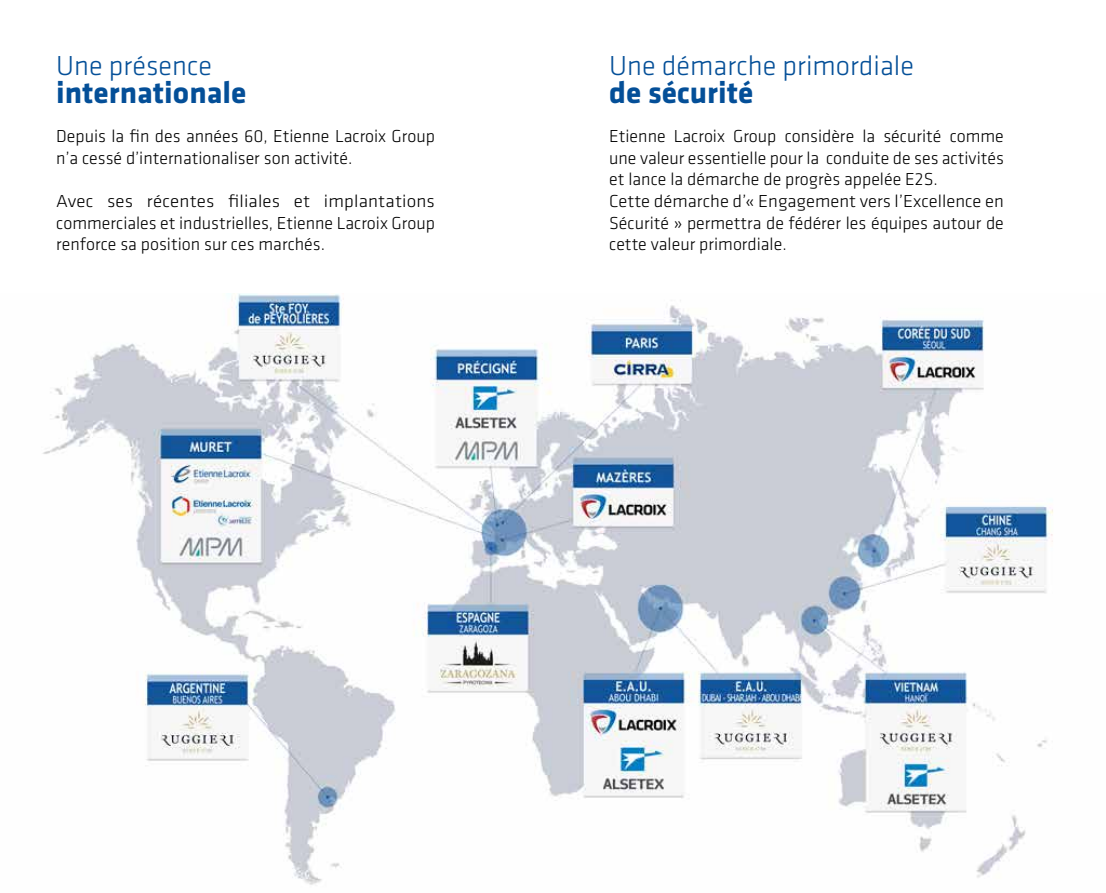
<style>
.page{position:relative;width:1106px;height:893px;background:#fff}
.page>*{position:absolute;margin:0;border:0;box-sizing:border-box;transform-origin:0 0}
.t1{font:700 31.5px "Klavika";color:#044f98}
.t2{font:300 28.5px "Klavika";color:#044f98}
.t3{font:300 18px/21.6px "Klavika";color:#000}
.t4{font:300 18px/21.6px "Klavika";color:#000;text-align:justify;scale:1.06 1}
</style>
<div class="page">
<img style="left:42px;top:293px;width:1011px;height:592px">
<h2 class="t2" style="left:56px;top:50px;width:157px">Une présence</h2>
<h1 class="t1" style="left:56px;top:76px;width:192px">internationale</h1>
<p class="t3" style="left:56px;top:126px;width:380px">Depuis la fin des années 60, Etienne Lacroix Group n’a cessé d’internationaliser son activité.</p>
<p class="t4" style="left:56px;top:191px;width:359px">Avec ses récentes filiales et implantations commerciales et industrielles, Etienne Lacroix Group renforce sa position sur ces marchés.</p>
<h2 class="t2" style="left:609px;top:50px;width:306px">Une démarche primordiale</h2>
<h1 class="t1" style="left:609px;top:76px;width:146px">de sécurité</h1>
<p class="t3" style="left:609px;top:126px;width:396px">Etienne Lacroix Group considère la sécurité comme une valeur essentielle pour la conduite de ses activités et lance la démarche de progrès appelée E2S.<br>Cette démarche d’« Engagement vers l’Excellence en Sécurité » permettra de fédérer les équipes autour de cette valeur primordiale.</p>
</div>
